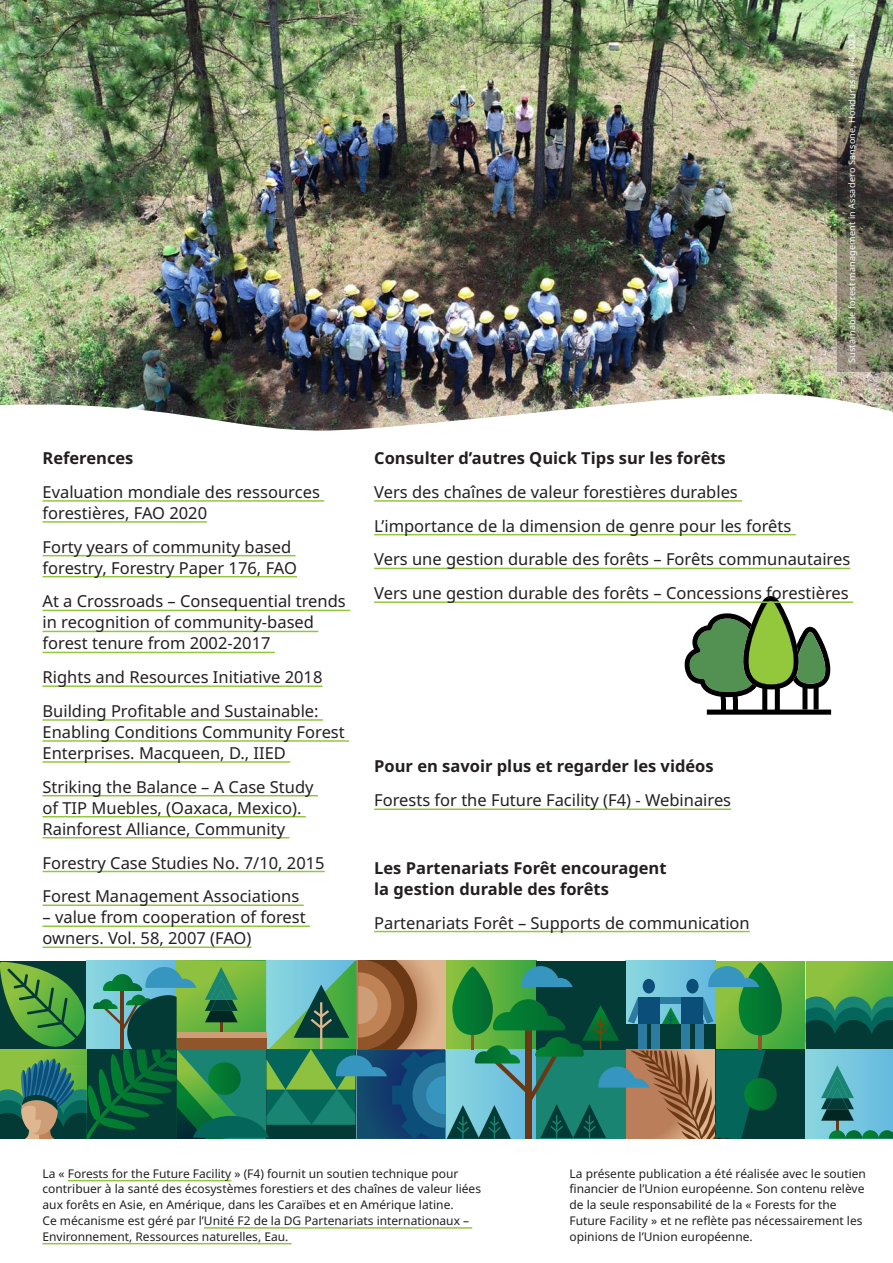
<style>
.page{position:relative;width:893px;height:1263px;background:#fff}
.page>*{position:absolute;margin:0;border:0;box-sizing:border-box;transform-origin:0 0}
.t1{font:16.5px/21px "Noto Sans";color:#231f20}
.t2{font:700 16.5px/21px "Noto Sans";color:#231f20}
.t3{font:12px/15.8px "Noto Sans";color:#231f20}
.t4{font:9px "Noto Sans";letter-spacing:.025em;color:#fff}
</style>
<div class="page">
<svg style="left:0;top:961px;width:893px;height:178px;background:#438163"></svg>
<hr style="left:68px;top:1180px;width:163px;height:1px;background:#94c83c">
<hr style="left:204px;top:1227px;width:268px;height:2px;background:#94c83c">
<hr style="left:43px;top:1243px;width:249px;height:1px;background:#94c83c">
<svg style="left:684px;top:596px;width:148px;height:119px"></svg>
<img style="left:0;top:0;width:893px;height:430px">
<hr style="left:43px;top:500px;width:281px;height:2px;background:#94c83c">
<hr style="left:43px;top:521px;width:164px;height:2px;background:#94c83c">
<hr style="left:43px;top:555px;width:253px;height:1px;background:#94c83c">
<hr style="left:43px;top:576px;width:254px;height:1px;background:#94c83c">
<hr style="left:43px;top:610px;width:307px;height:1px;background:#94c83c">
<hr style="left:43px;top:631px;width:275px;height:1px;background:#94c83c">
<hr style="left:43px;top:652px;width:232px;height:1px;background:#94c83c">
<hr style="left:43px;top:685px;width:279px;height:2px;background:#94c83c">
<hr style="left:43px;top:719px;width:280px;height:2px;background:#94c83c">
<hr style="left:43px;top:740px;width:306px;height:2px;background:#94c83c">
<hr style="left:43px;top:761px;width:247px;height:2px;background:#94c83c">
<hr style="left:43px;top:795px;width:275px;height:1px;background:#94c83c">
<hr style="left:43px;top:816px;width:263px;height:1px;background:#94c83c">
<hr style="left:43px;top:837px;width:246px;height:1px;background:#94c83c">
<hr style="left:43px;top:871px;width:282px;height:1px;background:#94c83c">
<hr style="left:43px;top:904px;width:261px;height:2px;background:#94c83c">
<hr style="left:43px;top:925px;width:267px;height:2px;background:#94c83c">
<hr style="left:43px;top:946px;width:208px;height:2px;background:#94c83c">
<svg style="left:837px;top:118px;width:56px;height:254px;background:#686755"></svg>
<hr style="left:374px;top:808px;width:357px;height:2px;background:#94c83c">
<hr style="left:374px;top:931px;width:376px;height:1px;background:#94c83c">
<hr style="left:374px;top:500px;width:368px;height:2px;background:#94c83c">
<hr style="left:374px;top:534px;width:422px;height:1px;background:#94c83c">
<hr style="left:374px;top:568px;width:476px;height:1px;background:#94c83c">
<hr style="left:374px;top:601px;width:479px;height:2px;background:#94c83c">
<p class="t4" style="left:847px;top:363px;width:331px;rotate:-90deg">Sustainable forest management in Assadero Sansone, Honduras © F4 2023</p>
<p class="t2" style="left:43px;top:448px;width:92px">References</p>
<p class="t1" style="left:43px;top:482px;width:279px">Evaluation mondiale des ressources forestières, FAO 2020</p>
<p class="t1" style="left:43px;top:536px;width:256px">Forty years of community based forestry, Forestry Paper 176, FAO</p>
<p class="t1" style="left:43px;top:591px;width:305px">At a Crossroads – Consequential trends in recognition of community-based forest tenure from 2002-2017</p>
<p class="t1" style="left:43px;top:667px;width:281px">Rights and Resources Initiative 2018</p>
<p class="t1" style="left:43px;top:701px;width:304px">Building Profitable and Sustainable:<br>Enabling Conditions Community Forest<br>Enterprises. Macqueen, D., IIED</p>
<p class="t1" style="left:43px;top:776px;width:273px">Striking the Balance – A Case Study of TIP Muebles, (Oaxaca, Mexico).<br>Rainforest Alliance, Community</p>
<p class="t1" style="left:43px;top:852px;width:284px">Forestry Case Studies No. 7/10, 2015</p>
<p class="t1" style="left:43px;top:886px;width:258px">Forest Management Associations</p>
<p class="t1" style="left:43px;top:907px;width:265px">– value from cooperation of forest owners. Vol. 58, 2007 (FAO)</p>
<p class="t2" style="left:374px;top:448px;width:353px">Consulter d’autres Quick Tips sur les forêts</p>
<p class="t1" style="left:374px;top:482px;width:365px">Vers des chaînes de valeur forestières durables</p>
<p class="t1" style="left:374px;top:515px;width:419px">L’importance de la dimension de genre pour les forêts</p>
<p class="t1" style="left:374px;top:549px;width:478px">Vers une gestion durable des forêts – Forêts communautaires</p>
<p class="t1" style="left:374px;top:583px;width:476px">Vers une gestion durable des forêts – Concessions forestières</p>
<p class="t2" style="left:374px;top:756px;width:341px">Pour en savoir plus et regarder les vidéos</p>
<p class="t1" style="left:374px;top:790px;width:358px">Forests for the Future Facility (F4) - Webinaires</p>
<p class="t2" style="left:374px;top:857px;width:294px">Les Partenariats Forêt encouragent la gestion durable des forêts</p>
<p class="t1" style="left:374px;top:912px;width:377px">Partenariats Forêt – Supports de communication</p>
<p class="t3" style="left:43px;top:1165px;width:440px">La « Forests for the Future Facility » (F4) fournit un soutien technique pour contribuer à la santé des écosystèmes forestiers et des chaînes de valeur liées aux forêts en Asie, en Amérique, dans les Caraïbes et en Amérique latine.<br>Ce mécanisme est géré par l’Unité F2 de la DG Partenariats internationaux – Environnement, Ressources naturelles, Eau.</p>
<p class="t3" style="left:569px;top:1165px;width:298px">La présente publication a été réalisée avec le soutien financier de l’Union européenne. Son contenu relève de la seule responsabilité de la « Forests for the Future Facility » et ne reflète pas nécessairement les opinions de l’Union européenne.</p>
</div>
